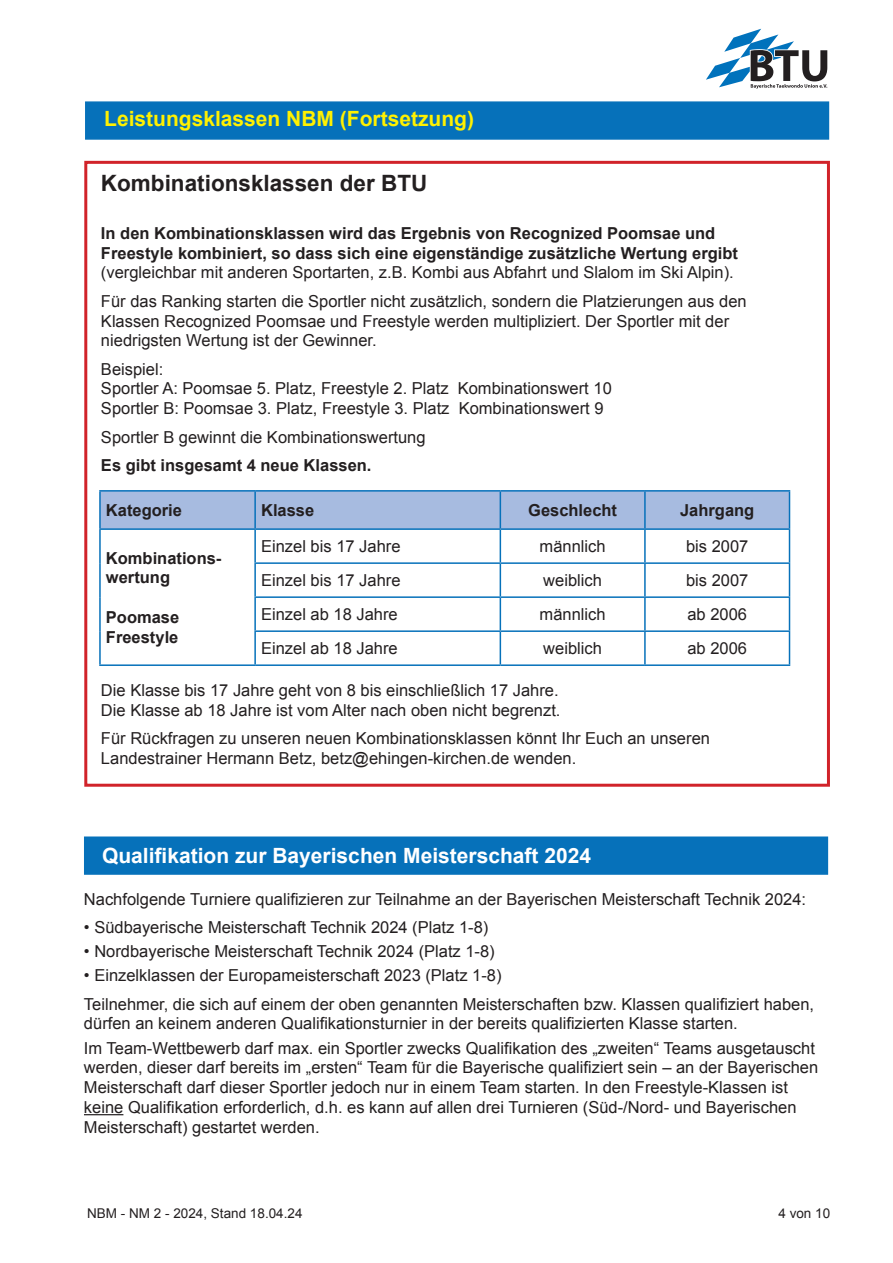
<style>
.page{position:relative;width:893px;height:1263px;background:#fff}
.page>*{position:absolute;margin:0;border:0;box-sizing:border-box;transform-origin:0 0}
.t1{font:700 22.5px "Arial";color:#231f20}
.t2{font:700 21px "Arial";color:#fff}
.t3{font:700 21px "Arial";color:#fff101}
.t4{font:16.5px/19.8px "Arial";color:#231f20}
.t5{font:700 16.5px/19.8px "Arial";color:#231f20}
.t6{font:13.5px "Arial";color:#231f20}
</style>
<div class="page">
<div style="left:85px;top:101px;width:744px;height:39px;background:#0671ba;border:2px solid #0671ba"></div>
<div style="left:84px;top:161px;width:746px;height:626px;border:3px solid #d1232a"></div>
<div style="left:101px;top:492px;width:688px;height:36px;background:#a7bbe0"></div>
<hr style="left:99px;top:490px;width:156px;height:2px;background:#0671ba">
<hr style="left:99px;top:492px;width:2px;height:36px;background:#0671ba">
<hr style="left:255px;top:490px;width:245px;height:2px;background:#0671ba">
<hr style="left:254px;top:492px;width:2px;height:36px;background:#0671ba">
<hr style="left:500px;top:490px;width:145px;height:2px;background:#0671ba">
<hr style="left:500px;top:492px;width:1px;height:36px;background:#0671ba">
<hr style="left:645px;top:490px;width:145px;height:2px;background:#0671ba">
<hr style="left:644px;top:492px;width:2px;height:36px;background:#0671ba">
<hr style="left:789px;top:492px;width:1px;height:36px;background:#0671ba">
<hr style="left:99px;top:528px;width:156px;height:2px;background:#0671ba">
<hr style="left:99px;top:530px;width:2px;height:33px;background:#0671ba">
<hr style="left:99px;top:563px;width:2px;height:34px;background:#0671ba">
<hr style="left:99px;top:597px;width:2px;height:34px;background:#0671ba">
<hr style="left:99px;top:631px;width:2px;height:33px;background:#0671ba">
<hr style="left:99px;top:664px;width:156px;height:2px;background:#0671ba">
<hr style="left:255px;top:528px;width:245px;height:2px;background:#0671ba">
<hr style="left:254px;top:530px;width:2px;height:32px;background:#0671ba">
<hr style="left:500px;top:528px;width:145px;height:2px;background:#0671ba">
<hr style="left:500px;top:530px;width:1px;height:32px;background:#0671ba">
<hr style="left:645px;top:528px;width:145px;height:2px;background:#0671ba">
<hr style="left:644px;top:530px;width:2px;height:32px;background:#0671ba">
<hr style="left:789px;top:530px;width:1px;height:32px;background:#0671ba">
<hr style="left:254px;top:562px;width:246px;height:2px;background:#0671ba">
<hr style="left:254px;top:564px;width:2px;height:32px;background:#0671ba">
<hr style="left:500px;top:562px;width:145px;height:2px;background:#0671ba">
<hr style="left:500px;top:564px;width:1px;height:32px;background:#0671ba">
<hr style="left:645px;top:562px;width:145px;height:2px;background:#0671ba">
<hr style="left:644px;top:564px;width:2px;height:32px;background:#0671ba">
<hr style="left:789px;top:564px;width:1px;height:32px;background:#0671ba">
<hr style="left:254px;top:596px;width:246px;height:2px;background:#0671ba">
<hr style="left:254px;top:598px;width:2px;height:32px;background:#0671ba">
<hr style="left:500px;top:596px;width:145px;height:2px;background:#0671ba">
<hr style="left:500px;top:598px;width:1px;height:32px;background:#0671ba">
<hr style="left:645px;top:596px;width:145px;height:2px;background:#0671ba">
<hr style="left:644px;top:598px;width:2px;height:32px;background:#0671ba">
<hr style="left:789px;top:598px;width:1px;height:32px;background:#0671ba">
<hr style="left:254px;top:630px;width:246px;height:2px;background:#0671ba">
<hr style="left:254px;top:632px;width:2px;height:32px;background:#0671ba">
<hr style="left:500px;top:630px;width:145px;height:2px;background:#0671ba">
<hr style="left:500px;top:632px;width:1px;height:32px;background:#0671ba">
<hr style="left:645px;top:630px;width:145px;height:2px;background:#0671ba">
<hr style="left:644px;top:632px;width:2px;height:32px;background:#0671ba">
<hr style="left:789px;top:632px;width:1px;height:32px;background:#0671ba">
<hr style="left:255px;top:664px;width:245px;height:2px;background:#0671ba">
<hr style="left:500px;top:664px;width:145px;height:2px;background:#0671ba">
<hr style="left:645px;top:664px;width:145px;height:2px;background:#0671ba">
<div style="left:84px;top:836px;width:744px;height:39px;background:#0671ba;border:2px solid #0671ba"></div>
<hr style="left:84px;top:1114px;width:39px;height:1px;background:#231f20">
<svg style="left:706px;top:29px;width:121px;height:60px"></svg>
<p class="t3" style="left:104px;top:105px;width:371px">Leistungsklassen NBM (Fortsetzung)</p>
<h1 class="t1" style="left:101px;top:168px;width:328px">Kombinationsklassen der BTU</h1>
<p class="t5" style="left:101px;top:224px;width:638px">In den Kombinationsklassen wird das Ergebnis von Recognized Poomsae und<br>Freestyle kombiniert, so dass sich eine eigenständige zusätzliche Wertung ergibt</p>
<p class="t4" style="left:101px;top:259px;width:647px;line-height:28.3px">(vergleichbar mit anderen Sportarten, z.B. Kombi aus Abfahrt und Slalom im Ski Alpin).<br>Für das Ranking starten die Sportler nicht zusätzlich, sondern die Platzierungen aus den</p>
<p class="t4" style="left:101px;top:311px;width:630px">Klassen Recognized Poomsae und Freestyle werden multipliziert. Der Sportler mit der niedrigsten Wertung ist der Gewinner.</p>
<p class="t4" style="left:101px;top:359px;width:512px">Beispiel:<br>Sportler A: Poomsae 5. Platz, Freestyle 2. Platz Kombinationswert 10<br>Sportler B: Poomsae 3. Platz, Freestyle 3. Platz Kombinationswert 9</p>
<p class="t4" style="left:101px;top:427px;width:326px">Sportler B gewinnt die Kombinationswertung</p>
<p class="t5" style="left:101px;top:456px;width:272px">Es gibt insgesamt 4 neue Klassen.</p>
<p class="t5" style="left:106px;top:501px;width:78px">Kategorie</p>
<p class="t5" style="left:261px;top:501px;width:55px">Klasse</p>
<p class="t5" style="left:528px;top:501px;width:90px">Geschlecht</p>
<p class="t5" style="left:680px;top:501px;width:76px">Jahrgang</p>
<p class="t5" style="left:106px;top:548px;width:117px">Kombinations&shy;wertung</p>
<p class="t5" style="left:106px;top:608px;width:75px">Poomase<br>Freestyle</p>
<p class="t4" style="left:261px;top:537px;width:141px">Einzel bis 17 Jahre</p>
<p class="t4" style="left:540px;top:537px;width:68px">männlich</p>
<p class="t4" style="left:686px;top:537px;width:64px">bis 2007</p>
<p class="t4" style="left:261px;top:571px;width:141px">Einzel bis 17 Jahre</p>
<p class="t4" style="left:543px;top:571px;width:60px">weiblich</p>
<p class="t4" style="left:686px;top:571px;width:64px">bis 2007</p>
<p class="t4" style="left:261px;top:605px;width:138px">Einzel ab 18 Jahre</p>
<p class="t4" style="left:540px;top:605px;width:68px">männlich</p>
<p class="t4" style="left:687px;top:605px;width:61px">ab 2006</p>
<p class="t4" style="left:261px;top:639px;width:138px">Einzel ab 18 Jahre</p>
<p class="t4" style="left:543px;top:639px;width:60px">weiblich</p>
<p class="t4" style="left:687px;top:639px;width:61px">ab 2006</p>
<p class="t4" style="left:101px;top:680px;width:461px">Die Klasse bis 17 Jahre geht von 8 bis einschließlich 17 Jahre.<br>Die Klasse ab 18 Jahre ist vom Alter nach oben nicht begrenzt.</p>
<p class="t4" style="left:101px;top:729px;width:610px">Für Rückfragen zu unseren neuen Kombinationsklassen könnt Ihr Euch an unseren<br>Landestrainer Hermann Betz, betz@ehingen-kirchen.de wenden.</p>
<p class="t2" style="left:102px;top:841px;width:491px">Qualifikation zur Bayerischen Meisterschaft 2024</p>
<p class="t4" style="left:84px;top:889px;width:724px">Nachfolgende Turniere qualifizieren zur Teilnahme an der Bayerischen Meisterschaft Technik 2024:</p>
<p class="t4" style="left:84px;top:918px;width:406px">• Südbayerische Meisterschaft Technik 2024 (Platz 1-8)</p>
<p class="t4" style="left:84px;top:942px;width:412px">• Nordbayerische Meisterschaft Technik 2024 (Platz 1-8)</p>
<p class="t4" style="left:84px;top:961px;width:732px;line-height:28.3px">• Einzelklassen der Europameisterschaft 2023 (Platz 1-8)<br>Teilnehmer, die sich auf einem der oben genannten Meisterschaften bzw. Klassen qualifiziert haben,</p>
<p class="t4" style="left:84px;top:1012px;width:732px;line-height:24px">dürfen an keinem anderen Qualifikationsturnier in der bereits qualifizierten Klasse starten.<br>Im Team-Wettbewerb darf max. ein Sportler zwecks Qualifikation des „zweiten“ Teams ausgetauscht</p>
<p class="t4" style="left:84px;top:1058px;width:736px">werden, dieser darf bereits im „ersten“ Team für die Bayerische qualifiziert sein – an der Bayerischen Meisterschaft darf dieser Sportler jedoch nur in einem Team starten. In den Freestyle-Klassen ist keine Qualifikation erforderlich, d.h. es kann auf allen drei Turnieren (Süd-/Nord- und Bayerischen Meisterschaft) gestartet werden.</p>
<p class="t6" style="left:87px;top:1204px;width:217px">NBM - NM 2 - 2024, Stand 18.04.24</p>
<p class="t6" style="left:778px;top:1204px;width:53px">4 von 10</p>
</div>
